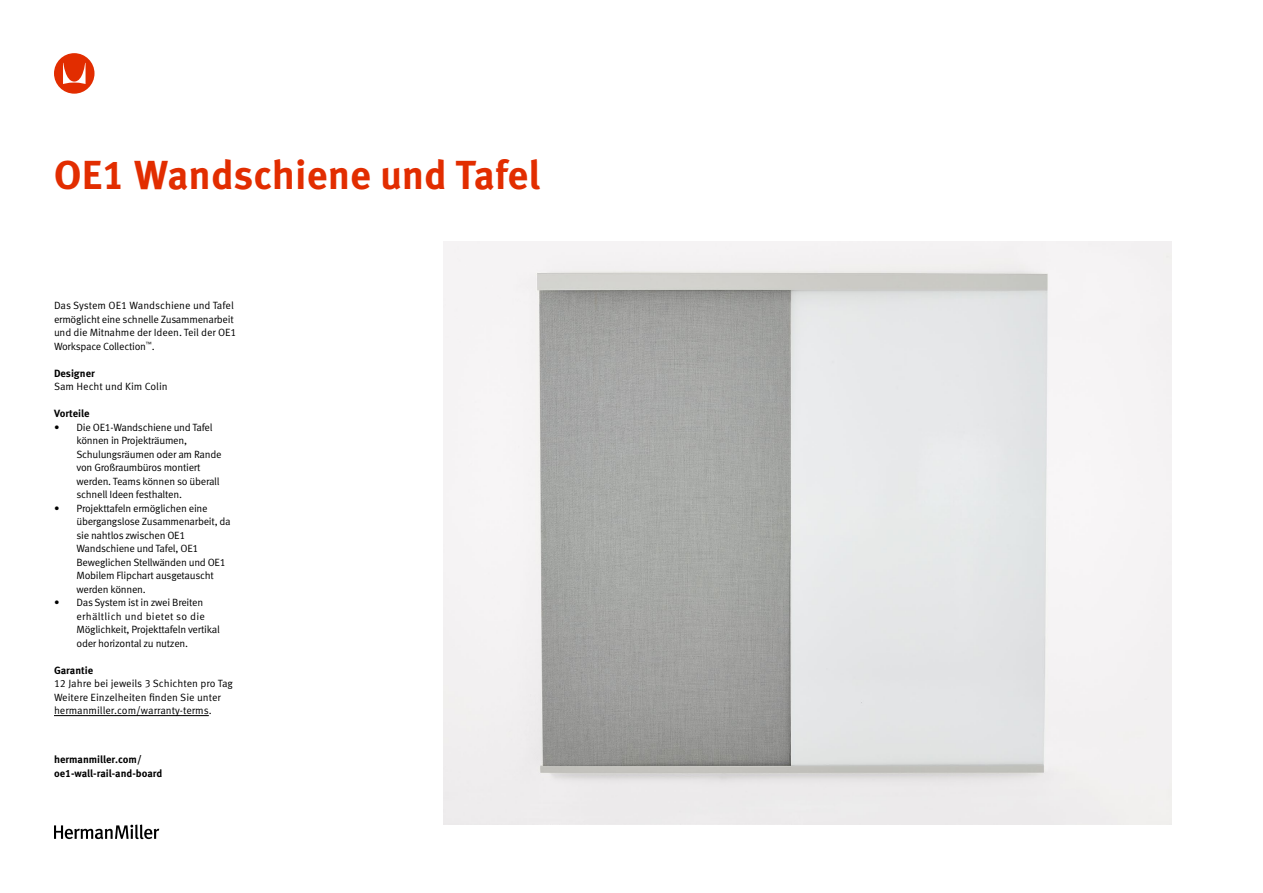
<style>
.page{position:relative;width:1263px;height:893px;background:#fff}
.page>*{position:absolute;margin:0;border:0;box-sizing:border-box;transform-origin:0 0}
.t1{font:700 40.5px "Meta OT";color:#e22d00}
.t2{font:10.5px/13.5px "Meta OT Norm";letter-spacing:-.025em;color:#000}
.t3{font:10.5px/13.5px "Meta OT Norm";color:#000}
.t4{font:700 10.5px/13.5px "Meta OT";color:#000}
</style>
<div class="page">
<svg style="left:54px;top:53px;width:41px;height:41px"></svg>
<svg style="left:54px;top:824px;width:105px;height:15px"></svg>
<img style="left:443px;top:242px;width:729px;height:582px">
<hr style="left:54px;top:715px;width:155px;height:1px;background:#000">
<h1 class="t1" style="left:54px;top:149px;width:488px">OE1 Wandschiene und Tafel</h1>
<p class="t2" style="left:54px;top:299px;width:184px">Das System OE1 Wandschiene und Tafel ermöglicht eine schnelle Zusammenarbeit und die Mitnahme der Ideen. Teil der OE1<br>Workspace Collection<sup>™</sup>.</p>
<p class="t4" style="left:54px;top:367px;width:42px">Designer</p>
<p class="t3" style="left:54px;top:380px;width:115px">Sam Hecht und Kim Colin</p>
<p class="t4" style="left:54px;top:407px;width:37px">Vorteile</p>
<p class="t2" style="left:76px;top:421px;width:147px;text-indent:-23px">• Die OE1-Wandschiene und Tafel können in Projekträumen,<br>Schulungsräumen oder am Rande von Großraumbüros montiert werden. Teams können so überall schnell Ideen festhalten.</p>
<p class="t2" style="left:76px;top:502px;width:156px;text-indent:-23px">• Projekttafeln ermöglichen eine übergangslose Zusammenarbeit, da sie nahtlos zwischen OE1<br>Wandschiene und Tafel, OE1<br>Beweglichen Stellwänden und OE1<br>Mobilem Flipchart ausgetauscht werden können.</p>
<p class="t2" style="left:76px;top:596px;width:145px;text-indent:-23px">• Das System ist in zwei Breiten erhältlich und bietet so die<br>Möglichkeit, Projekttafeln vertikal oder horizontal zu nutzen.</p>
<p class="t4" style="left:54px;top:664px;width:41px">Garantie</p>
<p class="t3" style="left:54px;top:677px;width:180px">12 Jahre bei jeweils 3 Schichten pro Tag<br>Weitere Einzelheiten finden Sie unter hermanmiller.com/warranty-terms.</p>
<p class="t4" style="left:54px;top:753px;width:110px">hermanmiller.com/ oe1-wall-rail-and-board</p>
</div>
